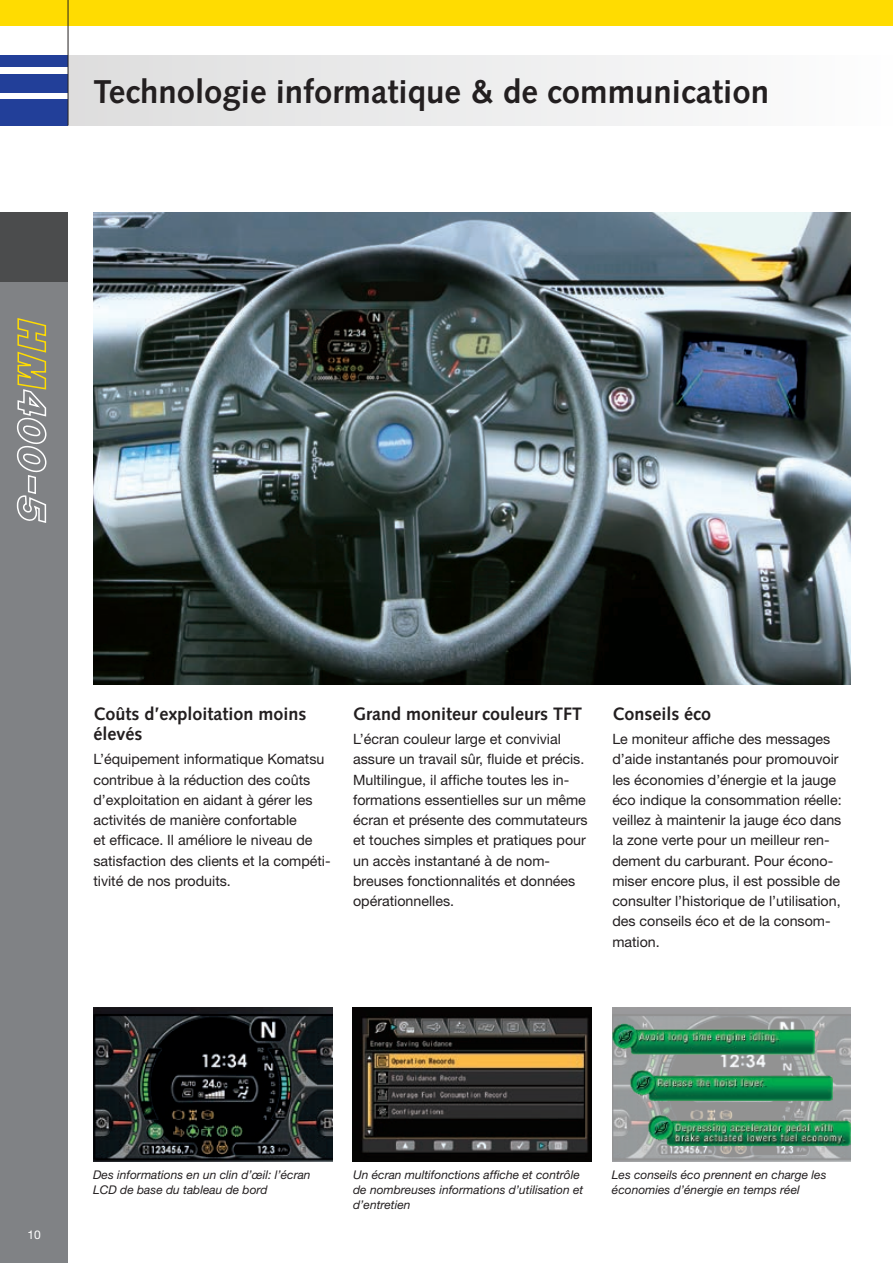
<style>
.page{position:relative;width:893px;height:1263px;background:#fff}
.page>*{position:absolute;margin:0;border:0;box-sizing:border-box;transform-origin:0 0}
.t1{font:700 33px "Syntax LTCE";color:#231f20}
.t2{font:700 18px/20.2px "Syntax LTCE";color:#231f20}
.t3{font:14.25px/20.2px "Helvetica Neue LT Pro";color:#231f20}
.t4{font:italic 12px/15px "Helvetica Neue LT Pro";color:#231f20}
.t5{font:12px "Helvetica Neue LT Pro";color:#fff}
</style>
<div class="page">
<img style="left:94px;top:213px;width:756px;height:472px">
<div style="left:0;top:213px;width:68px;height:1050px;background:#808285"></div>
<div style="left:0;top:99px;width:68px;height:26px;background:#223f99"></div>
<div style="left:0;top:74px;width:68px;height:18px;background:#223f99"></div>
<div style="left:0;top:55px;width:68px;height:12px;background:#223f99"></div>
<div style="left:0;top:0;width:893px;height:26px;background:#ffdc01"></div>
<div style="left:0;top:213px;width:68px;height:69px;background:#4b4c4d"></div>
<div style="left:68px;top:55px;width:825px;height:70px;background:linear-gradient(to right,#ddddde,#fdfdfe)"></div>
<hr style="left:68px;top:0;width:1px;height:125px;background:#231f20">
<img style="left:612px;top:1008px;width:239px;height:154px">
<img style="left:353px;top:1008px;width:238px;height:154px">
<img style="left:94px;top:1008px;width:238px;height:154px">
<img style="left:612px;top:1023px;width:203px;height:32px">
<img style="left:630px;top:1069px;width:202px;height:32px">
<img style="left:648px;top:1115px;width:202px;height:31px">
<svg style="left:16px;top:318px;width:31px;height:205px"></svg>
<h1 class="t1" style="left:94px;top:73px;width:677px">Technologie informatique &amp; de communication</h1>
<p class="t2" style="left:93px;top:703px;width:215px">Coûts d’exploitation moins élevés</p>
<p class="t3" style="left:93px;top:749px;width:239px">L’équipement informatique Komatsu contribue à la réduction des coûts d’exploitation en aidant à gérer les activités de manière confortable<br>et efficace. Il améliore le niveau de satisfaction des clients et la compéti&shy;tivité de nos produits.</p>
<p class="t2" style="left:353px;top:703px;width:231px">Grand moniteur couleurs TFT</p>
<p class="t3" style="left:353px;top:728px;width:236px">L’écran couleur large et convivial assure un travail sûr, fluide et précis.<br>Multilingue, il affiche toutes les in&shy;formations essentielles sur un même écran et présente des commutateurs et touches simples et pratiques pour un accès instantané à de nom&shy;breuses fonctionnalités et données opérationnelles.</p>
<p class="t2" style="left:612px;top:703px;width:100px">Conseils éco</p>
<p class="t3" style="left:612px;top:728px;width:231px">Le moniteur affiche des messages d’aide instantanés pour promouvoir les économies d’énergie et la jauge éco indique la consommation réelle: veillez à maintenir la jauge éco dans la zone verte pour un meilleur ren&shy;dement du carburant. Pour écono&shy;miser encore plus, il est possible de consulter l’historique de l’utilisation, des conseils éco et de la consom&shy;mation.</p>
<p class="t5" style="left:27px;top:1227px;width:15px">10</p>
<p class="t4" style="left:93px;top:1167px;width:219px">Des informations en un clin d’œil: l’écran<br>LCD de base du tableau de bord</p>
<p class="t4" style="left:612px;top:1167px;width:216px">Les conseils éco prennent en charge les économies d’énergie en temps réel</p>
<p class="t4" style="left:353px;top:1167px;width:232px">Un écran multifonctions affiche et contrôle de nombreuses informations d’utilisation et d’entretien</p>
</div>
